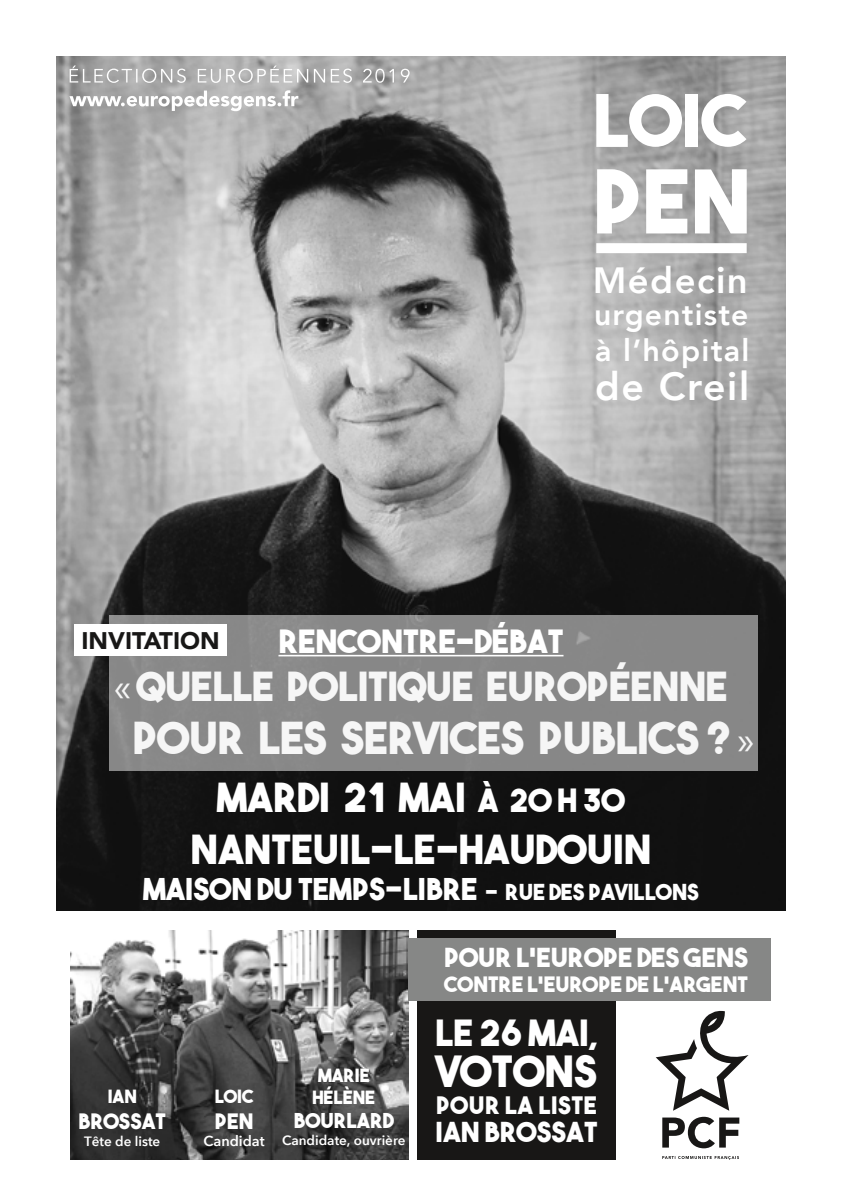
<style>
.page{position:relative;width:842px;height:1191px;background:#fff}
.page>*{position:absolute;margin:0;border:0;box-sizing:border-box;transform-origin:0 0}
.t1{font:87.4px "The Bold Font";color:#fff}
.t2{font:72px "The Bold Font";color:#fff}
.t3{font:44px "The Bold Font";letter-spacing:-.01em;color:#f6f6f6}
.t4{font:43px "The Bold Font";color:#fff}
.t5{font:40px/52px "The Bold Font";color:#fff;text-align:center}
.t6{font:40px "The Bold Font";letter-spacing:-.01em;color:#f6f6f6}
.t7{font:800 39.2px "Avenir";letter-spacing:.04em;color:#fff}
.t8{font:800 36.4px "Avenir";letter-spacing:.04em;color:#fff}
.t9{font:36px "The Bold Font";color:#fff}
.t10{font:32px "The Bold Font";color:#fff}
.t11{font:800 30.6px "Avenir";letter-spacing:.04em;color:#fff}
.t12{font:30px "The Bold Font";color:#fff}
.t13{font:800 30px "Avenir";letter-spacing:.04em;color:#fff}
.t14{font:27.4px "The Bold Font";color:#fff}
.t15{font:26.2px "The Bold Font";color:#fff}
.t16{font:24px "The Bold Font";letter-spacing:.02em;color:#fff}
.t17{font:900 24px "Avenir";color:#181716}
.t18{font:21.2px "The Bold Font";color:#fff}
.t19{font:20.4px "The Bold Font";color:#fff}
.t20{font:18.2px/21.8px "The Bold Font";color:#fff;text-align:center}
.t21{font:600 13.4px "Avenir Next";color:#fff}
.s1{font-family:"Myriad Pro"}
.s2{font-family:"Myriad Pro";font-size:40px}
.s3{font-size:32px}
.s4{font-size:22px}
.s5{font-size:14.4px}
</style>
<div class="page">
<img style="left:57px;top:57px;width:728px;height:853px">
<div style="left:109px;top:615px;width:648px;height:156px;background:#878787"></div>
<hr style="left:278px;top:655px;width:285px;height:1px;background:#fff">
<div style="left:596px;top:243px;width:151px;height:10px;background:#fff"></div>
<svg style="left:69px;top:90px;width:229px;height:21px"></svg>
<svg style="left:70px;top:66px;width:340px;height:17px;background:#b9b9b9"></svg>
<img style="left:71px;top:930px;width:338px;height:230px">
<div style="left:417px;top:930px;width:198px;height:230px;background:#181716"></div>
<div style="left:409px;top:938px;width:362px;height:63px;background:#868786"></div>
<svg style="left:656px;top:1010px;width:92px;height:100px"></svg>
<svg style="left:662px;top:1116px;width:77px;height:32px"></svg>
<svg style="left:662px;top:1156px;width:77px;height:4px"></svg>
<div style="left:75px;top:624px;width:152px;height:31px;background:#fff"></div>
<h2 class="t2" style="left:593px;top:75px;width:155px">LOIC</h2>
<h1 class="t1" style="left:593px;top:146px;width:159px">PEN</h1>
<h3 class="t8" style="left:593px;top:252px;width:157px">Médecin</h3>
<h3 class="t13" style="left:594px;top:291px;width:156px">urgentiste</h3>
<h3 class="t11" style="left:595px;top:327px;width:156px">à l’hôpital</h3>
<h3 class="t7" style="left:595px;top:355px;width:155px">de Creil</h3>
<h3 class="t10" style="left:278px;top:621px;width:286px">RENCONTRE-DÉBAT</h3>
<h3 class="t6" style="left:114px;top:661px;width:615px"><span class="s1">«</span> QUELLE POLITIQUE EUROPÉENNE</h3>
<h3 class="t3" style="left:132px;top:710px;width:623px">POUR LES SERVICES PUBLICS ? <span class="s2">»</span></h3>
<h3 class="t5" style="left:191px;top:770px;width:462px">MARDI 21 MAI <span class="s3">À 20 H 30<br></span>NANTEUIL-LE-HAUDOUIN</h3>
<h3 class="t12" style="left:143px;top:870px;width:557px">MAISON DU TEMPS-LIBRE <span class="s4">- RUE DES PAVILLONS</span></h3>
<h3 class="t17" style="left:81px;top:620px;width:140px">INVITATION</h3>
<h3 class="t20" style="left:108px;top:1085px;width:31px">IAN</h3>
<h3 class="t18" style="left:78px;top:1107px;width:89px">BROSSAT</h3>
<h3 class="t20" style="left:215px;top:1085px;width:40px">LOIC</h3>
<h3 class="t18" style="left:215px;top:1107px;width:40px">PEN</h3>
<h3 class="t20" style="left:312px;top:1064px;width:64px">MARIE<br>HÉLÈNE</h3>
<h3 class="t19" style="left:294px;top:1108px;width:101px">BOURLARD</h3>
<p class="t21" style="left:84px;top:1130px;width:78px">Tête de liste</p>
<p class="t21" style="left:203px;top:1129px;width:204px"><span class="s5">Candidat</span> Candidate, ouvrière</p>
<h3 class="t15" style="left:444px;top:940px;width:306px">POUR L’EUROPE DES GENS</h3>
<h3 class="t18" style="left:444px;top:970px;width:305px">CONTRE L’EUROPE DE L’ARGENT</h3>
<h3 class="t9" style="left:435px;top:1009px;width:164px">LE 26 MAI,</h3>
<h3 class="t4" style="left:436px;top:1043px;width:162px">VOTONS</h3>
<h3 class="t16" style="left:436px;top:1089px;width:162px">POUR LA LISTE</h3>
<h3 class="t14" style="left:436px;top:1115px;width:163px">IAN BROSSAT</h3>
</div>
